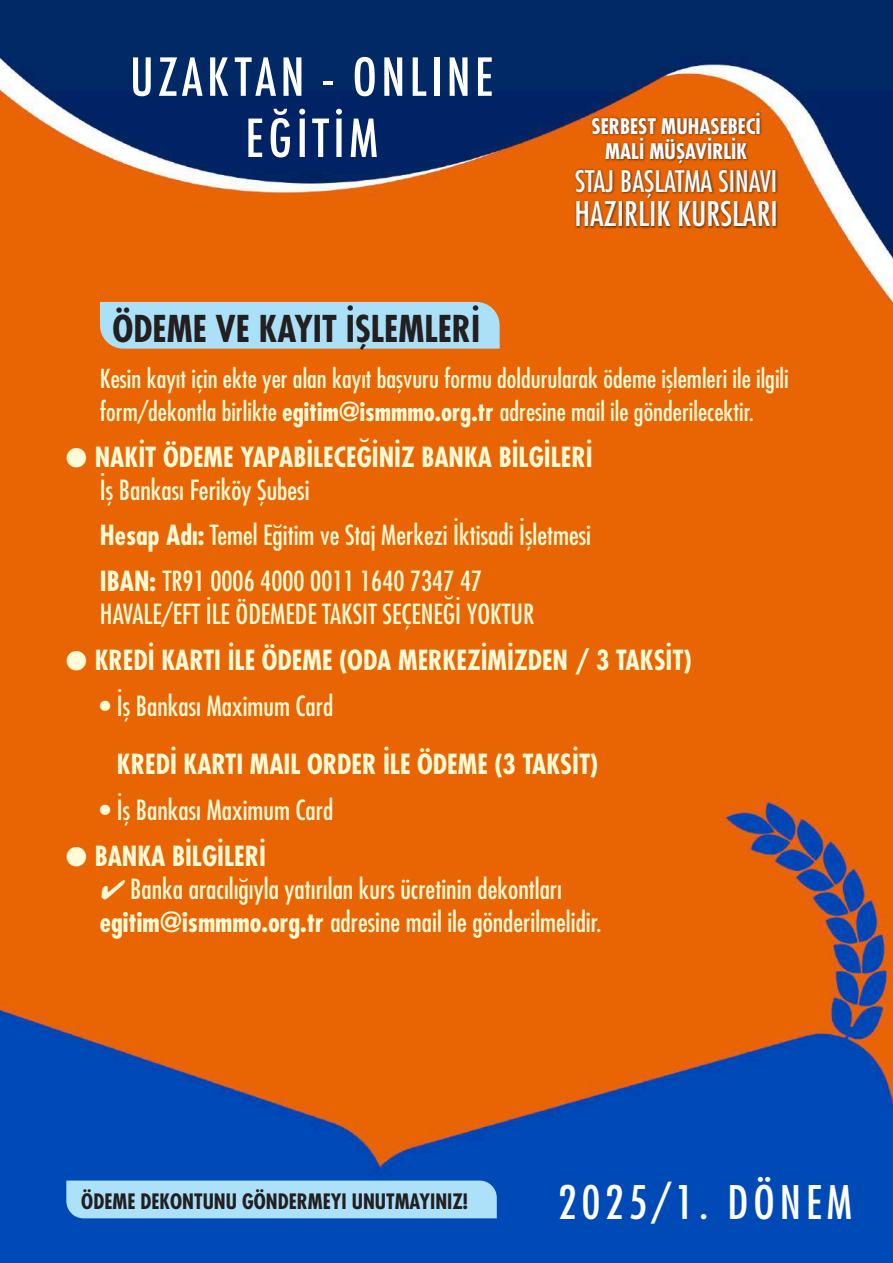
<style>
.page{position:relative;width:893px;height:1263px;background:#fff}
.page>*{position:absolute;margin:0;border:0;box-sizing:border-box;transform-origin:0 0}
.t1{font:500 condensed 51px/61.2px "Futura";letter-spacing:.09em;color:#fff;text-align:center}
.t2{font:condensed 45px "Futura Std";letter-spacing:.11em;color:#fff}
.t3{font:700 condensed 36px "Futura Std";color:#231f20}
.t4{font:condensed 33px "Futura Std";color:#fff}
.t5{font:condensed 28.95px "Futura Std";color:#fff}
.t6{font:condensed 27px/45.8px "Futura Std";color:#fffbd6}
.t7{font:700 condensed 27px/33px "Futura Std";color:#fffbd6}
.t8{font:condensed 25.5px/33px "Futura Std";color:#fffbd6}
.t9{font:700 condensed 21px/25.2px "Futura Std";color:#fff;text-align:center}
.t10{font:700 condensed 20.7px "Futura Std";color:#231f20}
.s1{font-weight:700}
.s2{font-weight:400}
</style>
<div class="page">
<img style="left:0;top:0;width:893px;height:1263px">
<div style="left:66px;top:1180px;width:431px;height:38px;background:#ade1f9"></div>
<div style="left:100px;top:302px;width:400px;height:47px;background:#abe0f9"></div>
<div style="left:574px;top:110px;width:204px;height:119px;background:#231f20;opacity:.75"></div>
<h1 class="t1" style="left:130px;top:47px;width:365px">UZAKTAN - ONLINE<br>EĞİTİM</h1>
<h3 class="t3" style="left:113px;top:303px;width:369px">ÖDEME VE KAYIT İŞLEMLERİ</h3>
<p class="t9" style="left:591px;top:113px;width:171px">SERBEST MUHASEBECİ<br>MALİ MÜŞAVİRLİK</p>
<p class="t5" style="left:575px;top:161px;width:204px">STAJ BAŞLATMA SINAVI</p>
<p class="t4" style="left:575px;top:191px;width:205px">HAZIRLIK KURSLARI</p>
<p class="t8" style="left:100px;top:361px;width:690px">Kesin kayıt için ekte yer alan kayıt başvuru formu doldurularak ödeme işlemleri ile ilgili form/dekontla birlikte <span class="s1">egitim@ismmmo.org.tr</span> adresine mail ile gönderilecektir.</p>
<p class="t7" style="left:100px;top:439px;width:494px;text-indent:-34px">● NAKİT ÖDEME YAPABİLECEĞİNİZ BANKA BİLGİLERİ<br><span class="s2">İş Bankası Feriköy Şubesi</span></p>
<p class="t6" style="left:100px;top:511px;width:493px"><span class="s1">Hesap Adı:</span> Temel Eğitim ve Staj Merkezi İktisadi İşletmesi<br><span class="s1">IBAN:</span> TR91 0006 4000 0011 1640 7347 47</p>
<p class="t6" style="left:100px;top:590px;width:436px">HAVALE/EFT İLE ÖDEMEDE TAKSIT SEÇENEĞİ YOKTUR</p>
<p class="t7" style="left:66px;top:643px;width:627px">● KREDİ KARTI İLE ÖDEME (ODA MERKEZİMİZDEN / 3 TAKSİT)</p>
<p class="t6" style="left:100px;top:682px;width:235px">• İş Bankası Maximum Card</p>
<p class="t7" style="left:117px;top:747px;width:483px">KREDİ KARTI MAIL ORDER İLE ÖDEME (3 TAKSİT)</p>
<p class="t6" style="left:100px;top:786px;width:235px">• İş Bankası Maximum Card</p>
<p class="t7" style="left:66px;top:838px;width:202px">● BANKA BİLGİLERİ</p>
<p class="t6" style="left:100px;top:871px;width:503px;line-height:33px">✔ Banka aracılığıyla yatırılan kurs ücretinin dekontları <span class="s1">egitim@ismmmo.org.tr</span> adresine mail ile gönderilmelidir.</p>
<p class="t10" style="left:81px;top:1187px;width:388px">ÖDEME DEKONTUNU GÖNDERMEYI UNUTMAYINIZ!</p>
<h2 class="t2" style="left:558px;top:1171px;width:295px">2025/1. DÖNEM</h2>
</div>
